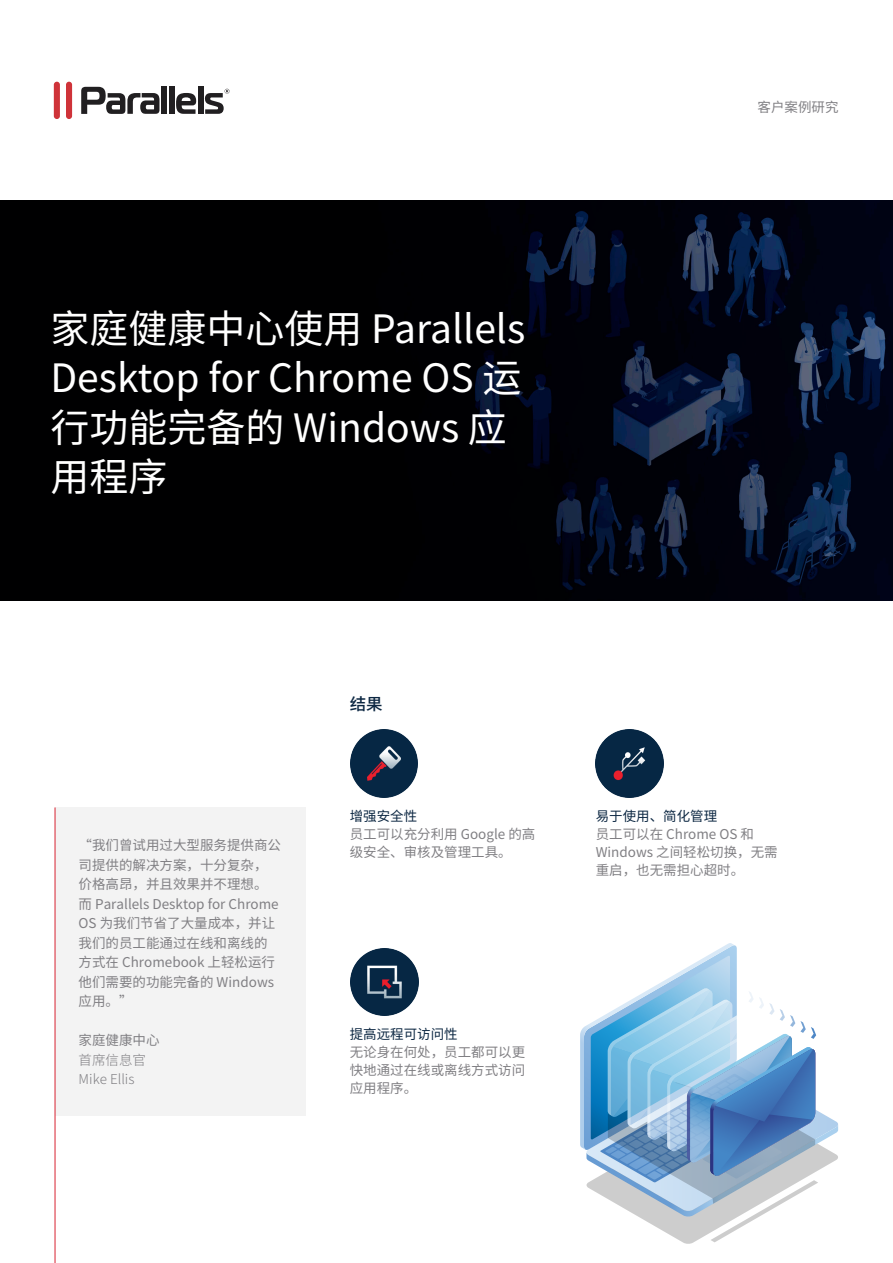
<style>
.page{position:relative;width:893px;height:1263px;background:#fff}
.page>*{position:absolute;margin:0;border:0;box-sizing:border-box;transform-origin:0 0}
.t1{font:39px/49.5px "Source Han Sans CN";color:#fff}
.t2{font:500 16.5px "Source Han Sans CN";color:#0c2742}
.t3{font:13.5px/19.5px "Source Han Sans CN";color:#807f83}
.t4{font:13.5px "Source Han Sans CN";color:#0c2742}
.t5{font:300 13.5px/19.5px "Source Han Sans CN";color:#807f83}
</style>
<div class="page">
<img style="left:0;top:200px;width:893px;height:400px">
<svg style="left:580px;top:943px;width:259px;height:301px"></svg>
<div style="left:54px;top:82px;width:6px;height:37px;background:#cf3339;border-radius:3px"></div>
<div style="left:66px;top:82px;width:6px;height:37px;background:#cf3339;border-radius:3px"></div>
<svg style="left:176px;top:93px;width:20px;height:21px"></svg>
<div style="left:198px;top:87px;width:5px;height:27px;background:#211f21"></div>
<div style="left:169px;top:87px;width:5px;height:27px;background:#211f21"></div>
<div style="left:161px;top:87px;width:6px;height:27px;background:#211f21"></div>
<svg style="left:81px;top:87px;width:78px;height:27px"></svg>
<svg style="left:205px;top:89px;width:25px;height:25px"></svg>
<div style="left:55px;top:807px;width:250px;height:309px;background:#f3f3f3"></div>
<hr style="left:55px;top:807px;width:1px;height:456px;background:#d82231">
<img style="left:350px;top:730px;width:68px;height:67px">
<img style="left:596px;top:730px;width:67px;height:67px">
<img style="left:351px;top:948px;width:67px;height:68px">
<h1 class="t1" style="left:50px;top:305px;width:476px">家庭健康中心使用 Parallels<br>Desktop for Chrome OS 运行功能完备的 Windows 应用程序</h1>
<p class="t3" style="left:757px;top:97px;width:82px">客户案例研究</p>
<p class="t3" style="left:79px;top:836px;width:204px">“我们曾试用过大型服务提供商公司提供的解决方案，十分复杂，价格高昂，并且效果并不理想。而 Parallels Desktop for Chrome<br>OS 为我们节省了大量成本，并让我们的员工能通过在线和离线的方式在 Chromebook 上轻松运行他们需要的功能完备的 Windows应用。”</p>
<p class="t3" style="left:79px;top:1031px;width:82px">家庭健康中心</p>
<p class="t5" style="left:79px;top:1050px;width:69px">首席信息官<br>Mike Ellis</p>
<p class="t2" style="left:350px;top:695px;width:34px">结果</p>
<p class="t4" style="left:350px;top:808px;width:69px">增强安全性</p>
<p class="t3" style="left:350px;top:825px;width:187px;line-height:18px">员工可以充分利用 Google 的高级安全、审核及管理工具。</p>
<p class="t4" style="left:350px;top:1026px;width:109px">提高远程可访问性</p>
<p class="t3" style="left:350px;top:1043px;width:177px;line-height:18px;text-align:justify">无论身在何处，员工都可以更快地通过在线或离线方式访问应用程序。</p>
<p class="t4" style="left:596px;top:808px;width:123px">易于使用、简化管理</p>
<p class="t3" style="left:596px;top:825px;width:184px;line-height:18px">员工可以在 Chrome OS 和<br>Windows 之间轻松切换，无需重启，也无需担心超时。</p>
</div>
